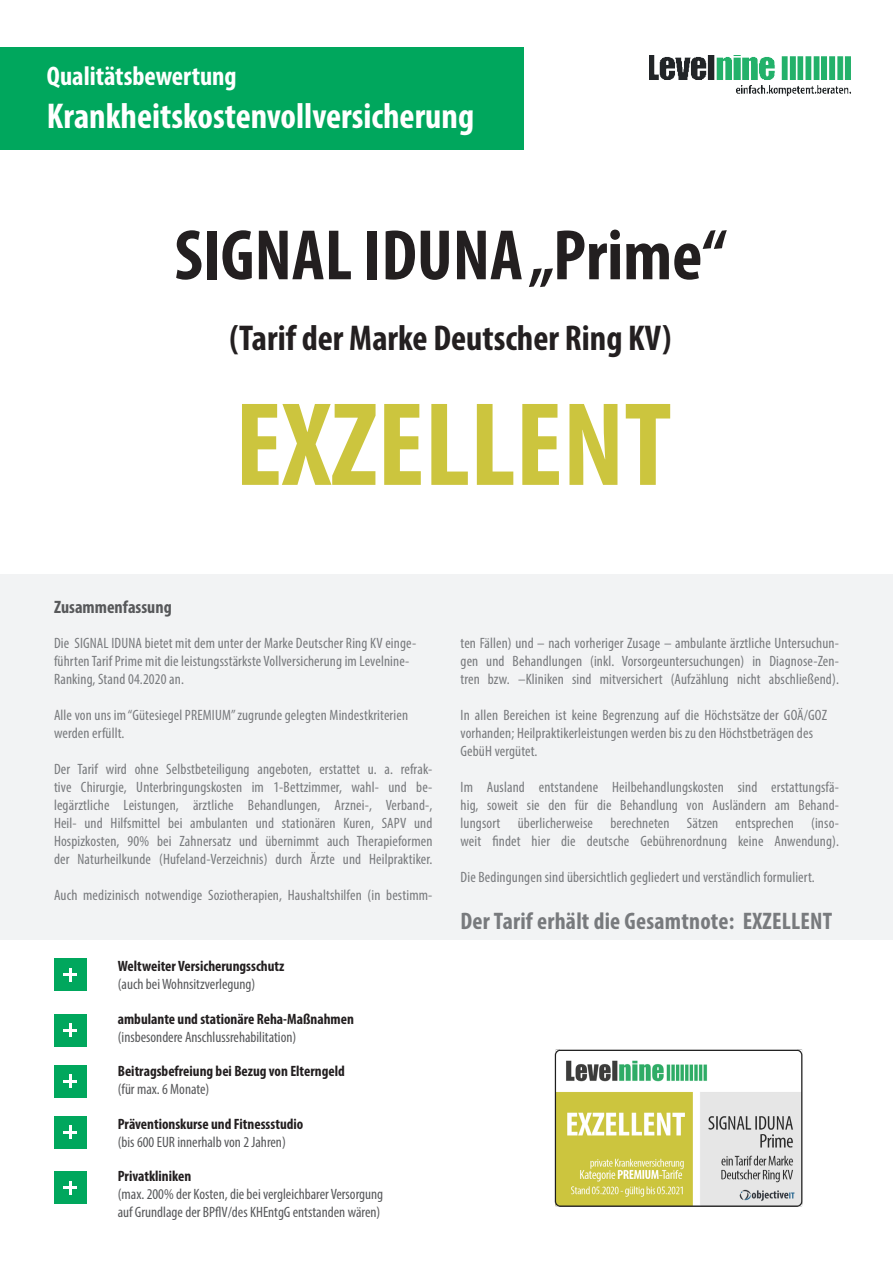
<style>
.page{position:relative;width:893px;height:1263px;background:#fff}
.page>*{position:absolute;margin:0;border:0;box-sizing:border-box;transform-origin:0 0}
.t1{font:700 condensed 120px "Myriad Pro";color:#ccc53e}
.t2{font:700 condensed 72px "Myriad Pro";color:#231f20}
.t3{font:700 condensed 36px "Myriad Pro";color:#fff}
.t4{font:700 condensed 36px "Myriad Pro";color:#231f20}
.t5{font:700 condensed 27px "Myriad Pro";color:#fff}
.t6{font:700 condensed 24px "Myriad Pro";letter-spacing:.01em;color:#787a7d}
.t7{font:700 condensed 18px "Myriad Pro";color:#57585a}
.t8{font:condensed 15px/18px "Myriad Pro";letter-spacing:.01em;color:#787a7d}
.t9{font:condensed 15px/18px "Myriad Pro";color:#57585a}
.t10{font:700 condensed 15px/18px "Myriad Pro";color:#231f20}
.s1{font-weight:400;color:#57585a}
.s2{font-weight:700;color:#231f20}
</style>
<div class="page">
<div style="left:54px;top:958px;width:33px;height:33px;background:#00a75d"></div>
<svg style="left:64px;top:968px;width:13px;height:13px"></svg>
<div style="left:54px;top:1014px;width:33px;height:33px;background:#00a75d"></div>
<svg style="left:64px;top:1024px;width:13px;height:13px"></svg>
<div style="left:54px;top:1065px;width:33px;height:33px;background:#00a75d"></div>
<svg style="left:64px;top:1075px;width:13px;height:13px"></svg>
<div style="left:54px;top:1116px;width:33px;height:33px;background:#00a75d"></div>
<svg style="left:64px;top:1126px;width:13px;height:13px"></svg>
<div style="left:54px;top:1171px;width:33px;height:33px;background:#00a75d"></div>
<svg style="left:64px;top:1181px;width:13px;height:13px"></svg>
<div style="left:0;top:574px;width:893px;height:365px;background:#f2f3f4"></div>
<div style="left:0;top:47px;width:523px;height:103px;background:#00a75d"></div>
<img style="left:650px;top:56px;width:201px;height:41px">
<img style="left:554px;top:1049px;width:249px;height:158px">
<p class="t5" style="left:47px;top:59px;width:191px">Qualitätsbewertung</p>
<p class="t3" style="left:47px;top:94px;width:429px">Krankheitskostenvollversicherung</p>
<p class="t2" style="left:174px;top:210px;width:554px">SIGNAL IDUNA „Prime“</p>
<p class="t4" style="left:229px;top:315px;width:444px">(Tarif der Marke Deutscher Ring KV)</p>
<p class="t1" style="left:235px;top:370px;width:438px">EXZELLENT</p>
<p class="t7" style="left:54px;top:596px;width:119px">Zusammenfassung</p>
<p class="t8" style="left:54px;top:634px;width:364px">Die SIGNAL IDUNA bietet mit dem unter der Marke Deutscher Ring KV einge&shy;führten Tarif Prime mit die leistungsstärkste Vollversicherung im Levelnine-<br>Ranking, Stand 04.2020 an.</p>
<p class="t8" style="left:54px;top:706px;width:356px">Alle von uns im “Gütesiegel PREMIUM” zugrunde gelegten Mindestkriterien werden erfüllt.</p>
<p class="t8" style="left:54px;top:760px;width:380px;text-align:justify">Der Tarif wird ohne Selbstbeteiligung angeboten, erstattet u. a. refrak&shy;tive Chirurgie, Unterbringungskosten im 1-Bettzimmer, wahl- und be&shy;legärztliche Leistungen, ärztliche Behandlungen, Arznei-, Verband-, Heil- und Hilfsmittel bei ambulanten und stationären Kuren, SAPV und Hospizkosten, 90% bei Zahnersatz und übernimmt auch Therapieformen der Naturheilkunde (Hufeland-Verzeichnis) durch Ärzte und Heilpraktiker.</p>
<p class="t8" style="left:54px;top:886px;width:380px">Auch medizinisch notwendige Soziotherapien, Haushaltshilfen (in bestimm-</p>
<p class="t10" style="left:118px;top:957px;width:168px">Weltweiter Versicherungsschutz</p>
<p class="t9" style="left:118px;top:975px;width:139px">(auch bei Wohnsitzverlegung)</p>
<p class="t10" style="left:118px;top:1009px;width:238px">ambulante und stationäre Reha-Maßnahmen</p>
<p class="t9" style="left:118px;top:1027px;width:180px">(insbesondere Anschlussrehabilitation)</p>
<p class="t10" style="left:118px;top:1062px;width:229px">Beitragsbefreiung bei Bezug von Elterngeld</p>
<p class="t9" style="left:118px;top:1080px;width:93px">(für max. 6 Monate)</p>
<p class="t10" style="left:118px;top:1114px;width:187px">Präventionskurse und Fitnessstudio <span class="s1">(bis 600 EUR innerhalb von 2 Jahren)</span></p>
<p class="t9" style="left:118px;top:1167px;width:267px"><span class="s2">Privatkliniken<br></span>(max. 200% der Kosten, die bei vergleichbarer Versorgung</p>
<p class="t9" style="left:118px;top:1203px;width:264px">auf Grundlage der BPflV/des KHEntgG entstanden wären)</p>
<p class="t8" style="left:460px;top:634px;width:380px;text-align:justify">ten Fällen) und – nach vorheriger Zusage – ambulante ärztliche Untersuchun&shy;gen und Behandlungen (inkl. Vorsorgeuntersuchungen) in Diagnose-Zen&shy;tren bzw. –Kliniken sind mitversichert (Aufzählung nicht abschließend).</p>
<p class="t8" style="left:460px;top:706px;width:368px">In allen Bereichen ist keine Begrenzung auf die Höchstsätze der GOÄ/GOZ vorhanden; Heilpraktikerleistungen werden bis zu den Höchstbeträgen des<br>GebüH vergütet.</p>
<p class="t8" style="left:460px;top:778px;width:380px;text-align:justify">Im Ausland entstandene Heilbehandlungskosten sind erstattungsfä&shy;hig, soweit sie den für die Behandlung von Ausländern am Behand&shy;lungsort überlicherweise berechneten Sätzen entsprechen (inso&shy;weit findet hier die deutsche Gebührenordnung keine Anwendung).</p>
<p class="t8" style="left:460px;top:868px;width:356px">Die Bedingungen sind übersichtlich gegliedert und verständlich formuliert.</p>
<p class="t6" style="left:460px;top:906px;width:373px">Der Tarif erhält die Gesamtnote: EXZELLENT</p>
</div>
